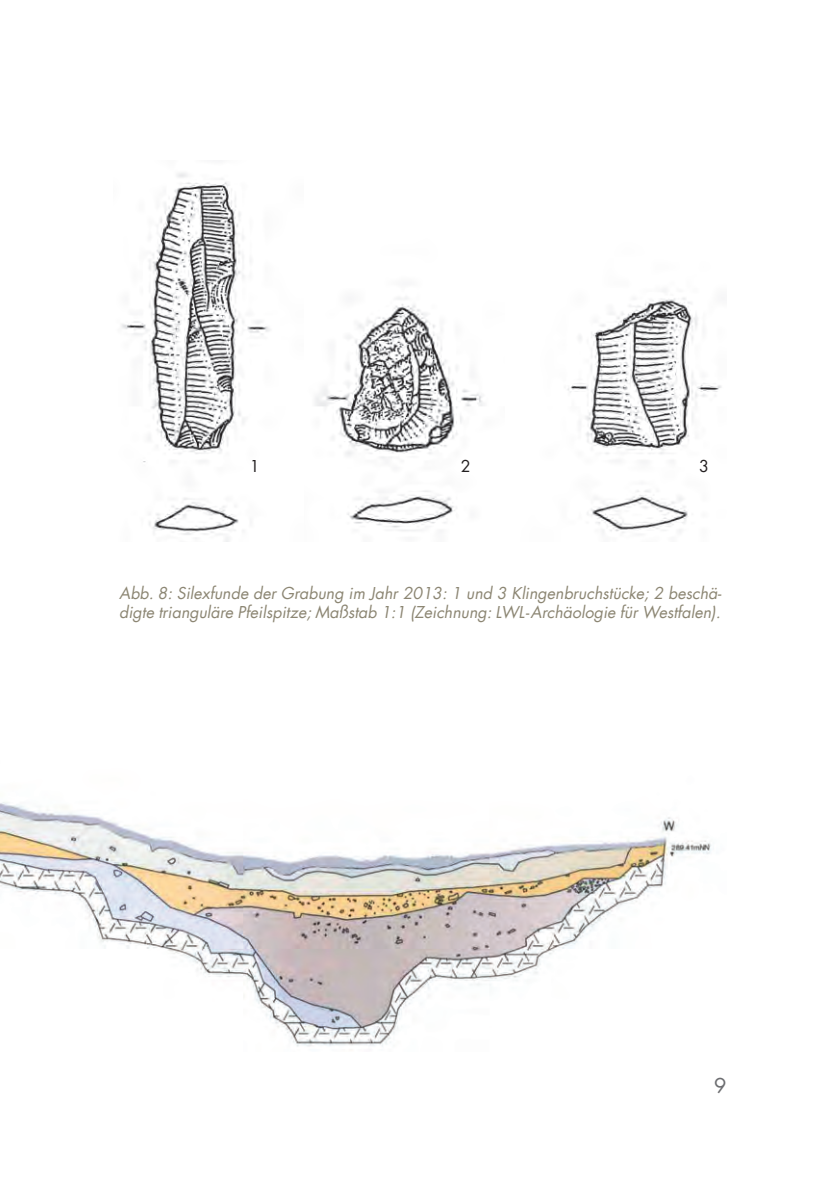
<style>
.page{position:relative;width:840px;height:1191px;background:#fff}
.page>*{position:absolute;margin:0;border:0;box-sizing:border-box;transform-origin:0 0}
.t1{font:20px "Futura Com";color:#6c6d70}
.t2{font:italic 16px/19.2px "Futura Com";color:#8c8673}
.t3{font:16px "Futura Com";color:#231f20}
</style>
<div class="page">
<img style="left:0;top:802px;width:711px;height:245px">
<img style="left:121px;top:173px;width:600px;height:369px">
<p class="t3" style="left:249px;top:455px;width:11px">1</p>
<p class="t3" style="left:460px;top:455px;width:11px">2</p>
<p class="t3" style="left:698px;top:455px;width:11px">3</p>
<p class="t2" style="left:119px;top:583px;width:603px">Abb. 8: Silexfunde der Grabung im Jahr 2013: 1 und 3 Klingenbruchstücke; 2 beschä&shy;digte trianguläre Pfeilspitze; Maßstab 1:1 (Zeichnung: LWL-Archäologie für Westfalen).</p>
<p class="t1" style="left:713px;top:1071px;width:14px">9</p>
</div>
